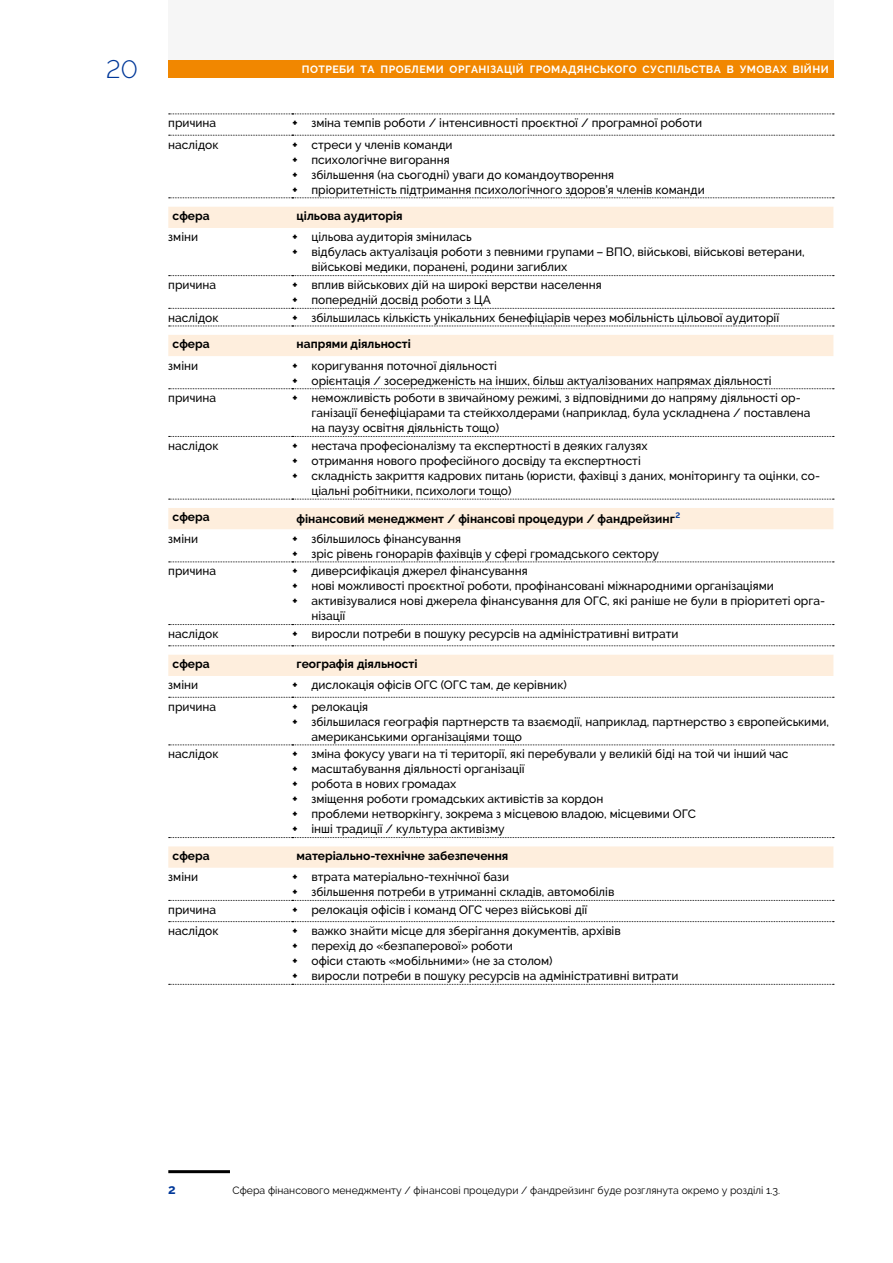
<style>
.page{position:relative;width:893px;height:1263px;background:#fff}
.page>*{position:absolute;margin:0;border:0;box-sizing:border-box;transform-origin:0 0}
.t1{font:300 25.2px "Raleway";color:#003899}
.t2{font:700 13.5px "Raleway";color:#003899}
.t3{font:500 12px/15px "Raleway";color:#000}
.t4{font:700 12px "Raleway";color:#000}
.t5{font:10.5px "Raleway";color:#000}
.t6{font:700 10.5px "Raleway";letter-spacing:.045em;color:#fff}
.s1{font-weight:800}
</style>
<div class="page">
<div style="left:168px;top:60px;width:665px;height:18px;background:#f18700"></div>
<div style="left:168px;top:0;width:665px;height:60px;background:#f6f6f6"></div>
<svg style="left:169px;top:114px;width:665px;height:1px"></svg>
<svg style="left:169px;top:135px;width:665px;height:1px"></svg>
<svg style="left:169px;top:197px;width:665px;height:1px"></svg>
<div style="left:168px;top:207px;width:665px;height:21px;background:#feeedd"></div>
<svg style="left:169px;top:275px;width:665px;height:1px"></svg>
<svg style="left:169px;top:308px;width:665px;height:1px"></svg>
<svg style="left:169px;top:326px;width:665px;height:1px"></svg>
<div style="left:168px;top:335px;width:665px;height:21px;background:#feeedd"></div>
<svg style="left:169px;top:388px;width:665px;height:1px"></svg>
<svg style="left:169px;top:436px;width:665px;height:1px"></svg>
<svg style="left:169px;top:499px;width:665px;height:1px"></svg>
<div style="left:168px;top:508px;width:665px;height:21px;background:#feeedd"></div>
<svg style="left:169px;top:561px;width:665px;height:1px"></svg>
<svg style="left:169px;top:624px;width:665px;height:1px"></svg>
<svg style="left:169px;top:645px;width:665px;height:1px"></svg>
<div style="left:168px;top:655px;width:665px;height:21px;background:#feeedd"></div>
<svg style="left:169px;top:697px;width:665px;height:1px"></svg>
<svg style="left:169px;top:744px;width:665px;height:1px"></svg>
<svg style="left:169px;top:837px;width:665px;height:1px"></svg>
<svg style="left:168px;top:846px;width:665px;height:22px;background:#feeede"></svg>
<svg style="left:169px;top:900px;width:665px;height:1px"></svg>
<svg style="left:169px;top:921px;width:665px;height:1px"></svg>
<svg style="left:169px;top:984px;width:665px;height:1px"></svg>
<hr style="left:168px;top:1170px;width:62px;height:3px;background:#000">
<h1 class="t1" style="left:106px;top:54px;width:33px">20</h1>
<p class="t6" style="left:302px;top:63px;width:528px">ПОТРЕБИ ТА ПРОБЛЕМИ ОРГАНІЗАЦІЙ ГРОМАДЯНСЬКОГО СУСПІЛЬСТВА В УМОВАХ ВІЙНИ</p>
<p class="t3" style="left:168px;top:116px;width:49px">причина</p>
<p class="t3" style="left:292px;top:116px;width:411px"><span class="s1">+</span> зміна темпів роботи / інтенсивності проєктної / програмної роботи</p>
<p class="t3" style="left:168px;top:137px;width:52px">наслідок</p>
<p class="t3" style="left:292px;top:137px;width:414px"><span class="s1">+</span> стреси у членів команди<br><span class="s1">+</span> психологічне вигорання<br><span class="s1">+</span> збільшення (на сьогодні) уваги до командоутворення<br><span class="s1">+</span> пріоритетність підтримання психологічного здоров’я членів команди</p>
<p class="t4" style="left:173px;top:209px;width:39px">сфера</p>
<p class="t4" style="left:297px;top:209px;width:107px">цільова аудиторія</p>
<p class="t3" style="left:168px;top:230px;width:31px">зміни</p>
<p class="t3" style="left:292px;top:230px;width:181px"><span class="s1">+</span> цільова аудиторія змінилась</p>
<p class="t3" style="left:292px;top:245px;width:514px"><span class="s1">+</span> відбулась актуалізація роботи з певними групами – ВПО, військові, військові ветерани,</p>
<p class="t3" style="left:311px;top:260px;width:257px">військові медики, поранені, родини загиблих</p>
<p class="t3" style="left:168px;top:277px;width:49px">причина</p>
<p class="t3" style="left:292px;top:277px;width:311px"><span class="s1">+</span> вплив військових дій на широкі верстви населення <span class="s1">+</span> попередній досвід роботи з ЦА</p>
<p class="t3" style="left:168px;top:310px;width:52px">наслідок</p>
<p class="t3" style="left:292px;top:310px;width:488px"><span class="s1">+</span> збільшилась кількість унікальних бенефіціарів через мобільність цільової аудиторії</p>
<p class="t4" style="left:173px;top:337px;width:39px">сфера</p>
<p class="t4" style="left:297px;top:337px;width:116px">напрями діяльності</p>
<p class="t3" style="left:168px;top:358px;width:31px">зміни</p>
<p class="t3" style="left:292px;top:358px;width:481px"><span class="s1">+</span> коригування поточної діяльності<br><span class="s1">+</span> орієнтація / зосередженість на інших, більш актуалізованих напрямах діяльності</p>
<p class="t3" style="left:168px;top:390px;width:49px">причина</p>
<p class="t3" style="left:311px;top:390px;width:501px;text-indent:-19px"><span class="s1">+</span> неможливість роботи в звичайному режимі, з відповідними до напряму діяльності ор&shy;ганізації бенефіціарами та стейкхолдерами (наприклад, була ускладнена / поставлена на паузу освітня діяльність тощо)</p>
<p class="t3" style="left:168px;top:438px;width:52px">наслідок</p>
<p class="t3" style="left:292px;top:438px;width:357px"><span class="s1">+</span> нестача професіоналізму та експертності в деяких галузях</p>
<p class="t3" style="left:292px;top:453px;width:350px"><span class="s1">+</span> отримання нового професійного досвіду та експертності</p>
<p class="t3" style="left:292px;top:468px;width:529px"><span class="s1">+</span> складність закриття кадрових питань (юристи, фахівці з даних, моніторингу та оцінки, со-</p>
<p class="t3" style="left:311px;top:483px;width:202px">ціальні робітники, психологи тощо)</p>
<p class="t4" style="left:173px;top:510px;width:39px">сфера</p>
<p class="t4" style="left:297px;top:512px;width:385px">фінансовий менеджмент / фінансові процедури / фандрейзинг<sup>2</sup></p>
<p class="t3" style="left:168px;top:531px;width:31px">зміни</p>
<p class="t3" style="left:292px;top:531px;width:368px"><span class="s1">+</span> збільшилось фінансування<br><span class="s1">+</span> зріс рівень гонорарів фахівців у сфері громадського сектору</p>
<p class="t3" style="left:168px;top:564px;width:49px">причина</p>
<p class="t3" style="left:292px;top:564px;width:237px"><span class="s1">+</span> диверсифікація джерел фінансування</p>
<p class="t3" style="left:292px;top:579px;width:483px"><span class="s1">+</span> нові можливості проєктної роботи, профінансовані міжнародними організаціями</p>
<p class="t3" style="left:292px;top:594px;width:534px"><span class="s1">+</span> активізувалися нові джерела фінансування для ОГС, які раніше не були в пріоритеті орга-</p>
<p class="t3" style="left:311px;top:609px;width:35px">нізації</p>
<p class="t3" style="left:168px;top:626px;width:52px">наслідок</p>
<p class="t3" style="left:292px;top:626px;width:388px"><span class="s1">+</span> виросли потреби в пошуку ресурсів на адміністративні витрати</p>
<p class="t4" style="left:173px;top:657px;width:39px">сфера</p>
<p class="t4" style="left:297px;top:657px;width:122px">географія діяльності</p>
<p class="t3" style="left:168px;top:678px;width:31px">зміни</p>
<p class="t3" style="left:292px;top:678px;width:276px"><span class="s1">+</span> дислокація офісів ОГС (ОГС там, де керівник)</p>
<p class="t3" style="left:168px;top:699px;width:49px">причина</p>
<p class="t3" style="left:292px;top:699px;width:77px"><span class="s1">+</span> релокація</p>
<p class="t3" style="left:292px;top:714px;width:538px"><span class="s1">+</span> збільшилася географія партнерств та взаємодії, наприклад, партнерство з європейськими,</p>
<p class="t3" style="left:311px;top:729px;width:212px">американськими організаціями тощо</p>
<p class="t3" style="left:168px;top:746px;width:52px">наслідок</p>
<p class="t3" style="left:292px;top:746px;width:498px"><span class="s1">+</span> зміна фокусу уваги на ті території, які перебували у великій біді на той чи інший час <span class="s1">+</span> масштабування діяльності організації<br><span class="s1">+</span> робота в нових громадах<br><span class="s1">+</span> зміщення роботи громадських активістів за кордон<br><span class="s1">+</span> проблеми нетворкінгу, зокрема з місцевою владою, місцевими ОГС<br><span class="s1">+</span> інші традиції / культура активізму</p>
<p class="t4" style="left:173px;top:849px;width:39px">сфера</p>
<p class="t4" style="left:297px;top:849px;width:213px">матеріально-технічне забезпечення</p>
<p class="t3" style="left:168px;top:869px;width:31px">зміни</p>
<p class="t3" style="left:292px;top:869px;width:323px"><span class="s1">+</span> втрата матеріально-технічної бази<br><span class="s1">+</span> збільшення потреби в утриманні складів, автомобілів</p>
<p class="t3" style="left:168px;top:902px;width:49px">причина</p>
<p class="t3" style="left:292px;top:902px;width:297px"><span class="s1">+</span> релокація офісів і команд ОГС через військові дії</p>
<p class="t3" style="left:168px;top:923px;width:52px">наслідок</p>
<p class="t3" style="left:292px;top:923px;width:388px"><span class="s1">+</span> важко знайти місце для зберігання документів, архівів<br><span class="s1">+</span> перехід до «безпаперової» роботи<br><span class="s1">+</span> офіси стають «мобільними» (не за столом)<br><span class="s1">+</span> виросли потреби в пошуку ресурсів на адміністративні витрати</p>
<p class="t2" style="left:168px;top:1181px;width:9px">2</p>
<p class="t5" style="left:233px;top:1184px;width:549px">Сфера фінансового менеджменту / фінансові процедури / фандрейзинг буде розглянута окремо у розділі 1.3.</p>
</div>
